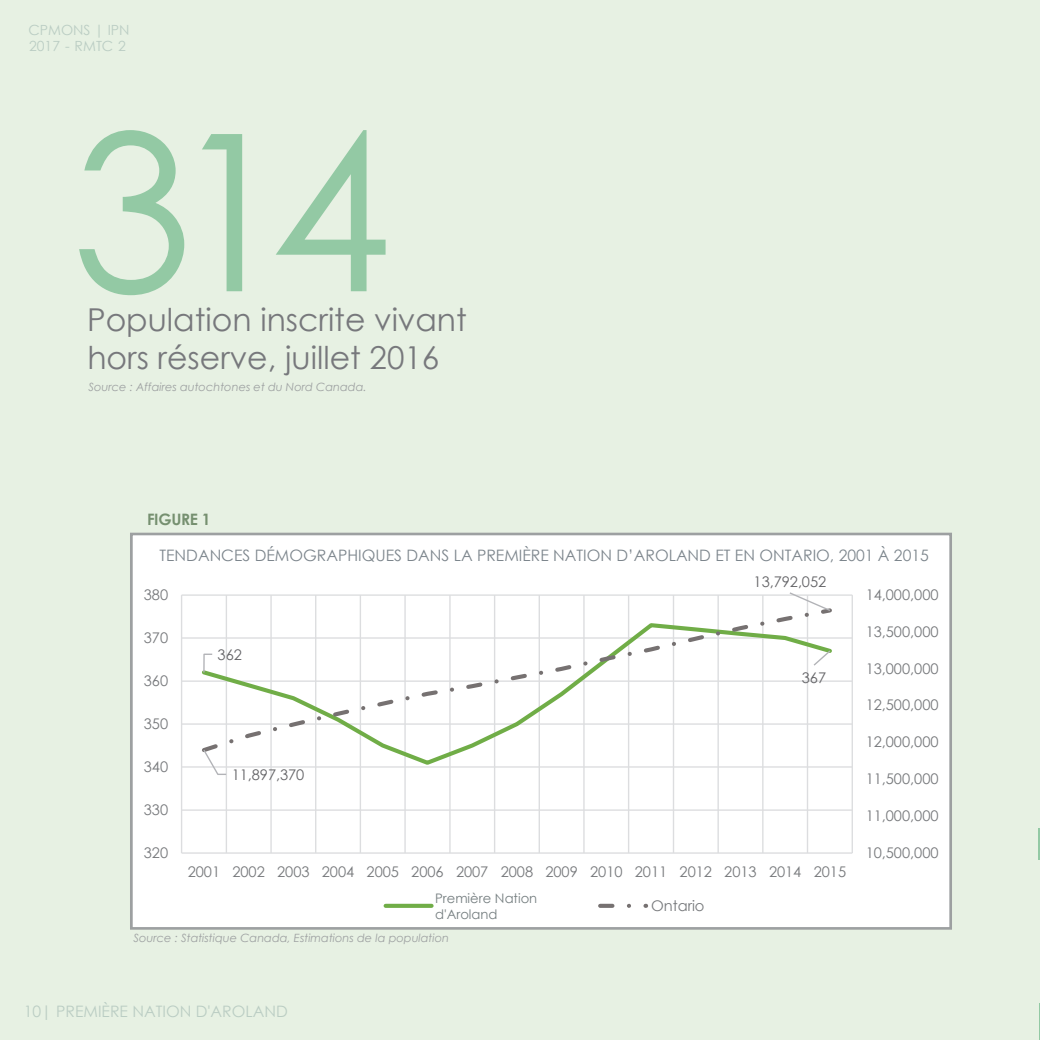
<style>
.page{position:relative;width:1040px;height:1040px;background:#e7f1e3}
.page>*{position:absolute;margin:0;border:0;box-sizing:border-box;transform-origin:0 0}
.t1{font:218.75px "Century Gothic";color:#93c9a4}
.t2{font:31.5px/37.8px "Century Gothic";color:#77787c}
.t3{font:20.12px "Century Gothic";color:#76787b}
.t4{font:19.25px "Century Gothic";color:#757e80}
.t5{font:15.75px "Century Gothic";color:#7c858c}
.t6{font:15.75px "Century Gothic";color:#c0cbd2}
.t7{font:700 15.75px "Century Gothic";letter-spacing:-.02em;color:#769070}
.t8{font:14.7px "Century Gothic";color:#76787b}
.t9{font:14.7px "Century Gothic";color:#636366}
.t10{font:14px/16.3px "Century Gothic";color:#c0cbd2}
.t11{font:13.12px/15.8px "Century Gothic";color:#757e80}
.t12{font:italic 11.38px "Century Gothic";color:#9da0a1}
</style>
<div class="page">
<hr style="left:1038px;top:828px;width:2px;height:31px;background:#93c9a4">
<hr style="left:1039px;top:1003px;width:1px;height:37px;background:#93c9a4">
<svg style="left:134px;top:536px;width:814px;height:389px;background:#fbfcfa"></svg>
<div style="left:130px;top:532px;width:822px;height:397px;border:3px solid #9da0a1"></div>
<div style="left:460px;top:551px;width:205px;height:35px;background:#fff"></div>
<div style="left:435px;top:893px;width:143px;height:33px;background:#fff"></div>
<div style="left:143px;top:548px;width:802px;height:26px;background:#fff"></div>
<p class="t10" style="left:28px;top:21px;width:103px">CPMONS | IPN<br>2017 - RMTC 2</p>
<p class="t1" style="left:71px;top:59px;width:321px">314</p>
<p class="t2" style="left:87px;top:300px;width:381px">Population inscrite vivant hors réserve, juillet 2016</p>
<p class="t12" style="left:88px;top:379px;width:280px">Source : Affaires autochtones et du Nord Canada.</p>
<p class="t7" style="left:147px;top:507px;width:65px">FIGURE 1</p>
<p class="t5" style="left:159px;top:544px;width:771px">TENDANCES DÉMOGRAPHIQUES DANS LA PREMIÈRE NATION D’AROLAND ET EN ONTARIO, 2001 À 2015</p>
<p class="t4" style="left:460px;top:545px;width:164px">Population Totale</p>
<p class="t3" style="left:462px;top:546px;width:158px">Total Population</p>
<p class="t8" style="left:144px;top:584px;width:26px">380</p>
<p class="t8" style="left:144px;top:627px;width:26px">370</p>
<p class="t8" style="left:144px;top:670px;width:26px">360</p>
<p class="t8" style="left:144px;top:713px;width:26px">350</p>
<p class="t8" style="left:144px;top:756px;width:26px">340</p>
<p class="t8" style="left:144px;top:799px;width:26px">330</p>
<p class="t8" style="left:144px;top:842px;width:26px">320</p>
<p class="t9" style="left:218px;top:644px;width:26px">362</p>
<p class="t9" style="left:232px;top:764px;width:74px">11,897,370</p>
<p class="t9" style="left:753px;top:571px;width:74px">13,792,052</p>
<p class="t9" style="left:801px;top:667px;width:26px">367</p>
<p class="t8" style="left:188px;top:861px;width:660px">2001 2002 2003 2004 2005 2006 2007 2008 2009 2010 2011 2012 2013 2014 2015</p>
<p class="t11" style="left:435px;top:890px;width:104px">Première Nation d'Aroland</p>
<p class="t8" style="left:436px;top:895px;width:138px">Aroland First Nation</p>
<p class="t8" style="left:651px;top:895px;width:55px">Ontario</p>
<p class="t12" style="left:133px;top:930px;width:317px">Source : Statistique Canada, Estimations de la population</p>
<p class="t8" style="left:865px;top:584px;width:74px">14,000,000</p>
<p class="t8" style="left:865px;top:621px;width:74px">13,500,000</p>
<p class="t8" style="left:865px;top:658px;width:74px">13,000,000</p>
<p class="t8" style="left:865px;top:695px;width:74px">12,500,000</p>
<p class="t8" style="left:865px;top:731px;width:74px">12,000,000</p>
<p class="t8" style="left:865px;top:768px;width:74px">11,500,000</p>
<p class="t8" style="left:865px;top:805px;width:74px">11,000,000</p>
<p class="t8" style="left:865px;top:842px;width:74px">10,500,000</p>
<p class="t6" style="left:24px;top:1000px;width:265px">10| PREMIÈRE NATION D'AROLAND</p>
</div>
